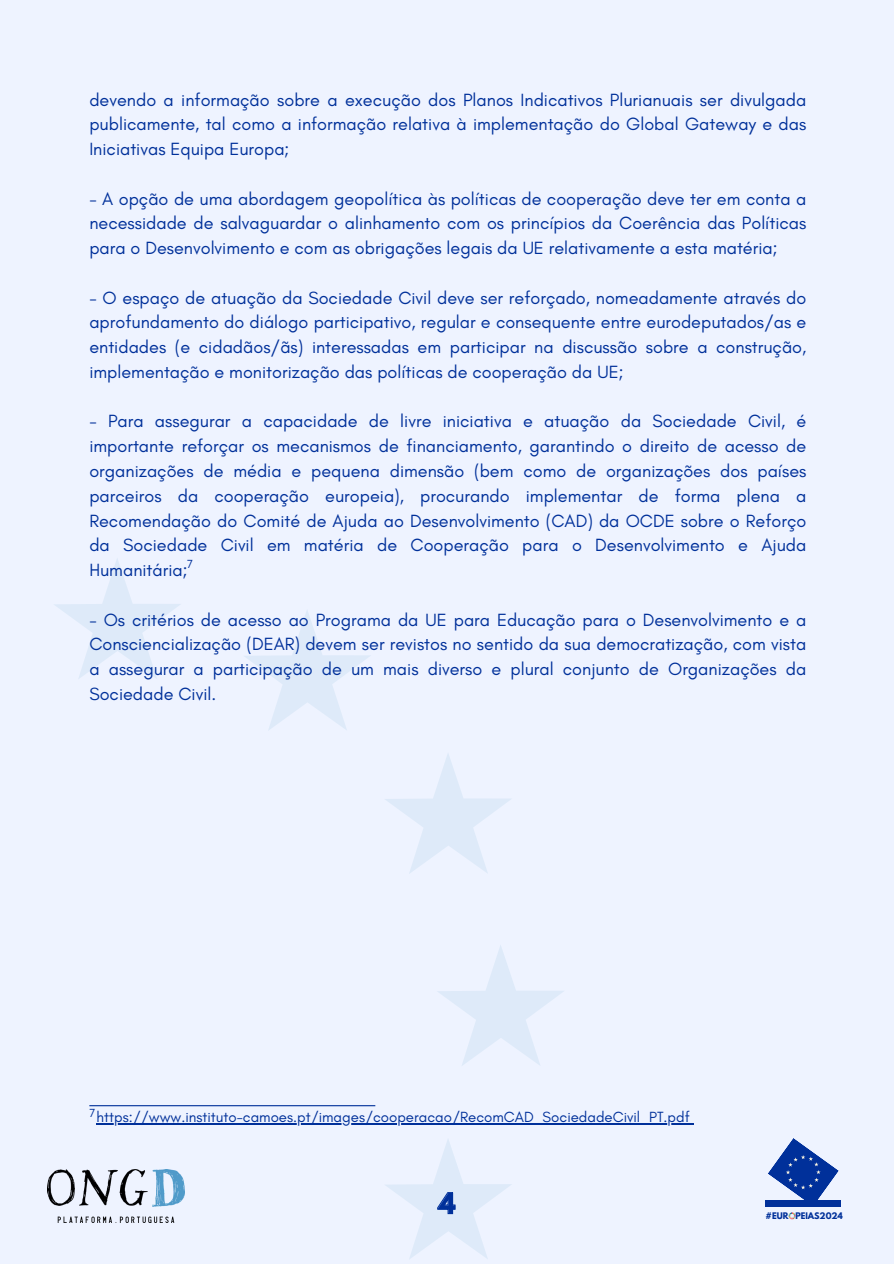
<style>
.page{position:relative;width:894px;height:1264px;background:#fff}
.page>*{position:absolute;margin:0;border:0;box-sizing:border-box;transform-origin:0 0}
.t1{font:700 25.5px "League Spartan";color:#00309a}
.t2{font:18px/24.8px "Glacial Indifference";color:#00309a;text-align:justify}
.t3{font:15px "Glacial Indifference";color:#00309a}
.t4{font:12px "Glacial Indifference";color:#00309a}
.t5{font:700 8.1px "League Spartan";color:#00309a}
</style>
<div class="page">
<div style="left:0;top:0;width:893px;height:1263px;background:#eef3ff"></div>
<div style="left:765px;top:1199px;width:75px;height:7px;background:#00309a"></div>
<svg style="left:767px;top:1138px;width:71px;height:62px"></svg>
<svg style="left:788px;top:1212px;width:7px;height:7px"></svg>
<svg style="left:54px;top:559px;width:126px;height:120px"></svg>
<svg style="left:244px;top:610px;width:126px;height:120px"></svg>
<svg style="left:385px;top:754px;width:126px;height:120px"></svg>
<svg style="left:438px;top:945px;width:126px;height:121px"></svg>
<svg style="left:386px;top:1140px;width:125px;height:119px"></svg>
<img style="left:47px;top:1169px;width:138px;height:53px">
<hr style="left:97px;top:1123px;width:592px;height:1px;background:#00309a">
<hr style="left:89px;top:1105px;width:286px;height:1px;background:#00309a">
<h1 class="t2" style="left:89px;top:87px;width:718px">devendo a informação sobre a execução dos Planos Indicativos Plurianuais ser divulgada publicamente, tal como a informação relativa à implementação do Global Gateway e das Iniciativas Equipa Europa;</h1>
<h1 class="t2" style="left:89px;top:186px;width:718px">- A opção de uma abordagem geopolítica às políticas de cooperação deve ter em conta a necessidade de salvaguardar o alinhamento com os princípios da Coerência das Políticas para o Desenvolvimento e com as obrigações legais da UE relativamente a esta matéria;</h1>
<h1 class="t2" style="left:89px;top:285px;width:718px">- O espaço de atuação da Sociedade Civil deve ser reforçado, nomeadamente através do aprofundamento do diálogo participativo, regular e consequente entre eurodeputados/as e entidades (e cidadãos/ãs) interessadas em participar na discussão sobre a construção, implementação e monitorização das políticas de cooperação da UE;</h1>
<h1 class="t2" style="left:89px;top:409px;width:718px">- Para assegurar a capacidade de livre iniciativa e atuação da Sociedade Civil, é importante reforçar os mecanismos de financiamento, garantindo o direito de acesso de organizações de média e pequena dimensão (bem como de organizações dos países parceiros da cooperação europeia), procurando implementar de forma plena a Recomendação do Comité de Ajuda ao Desenvolvimento (CAD) da OCDE sobre o Reforço da Sociedade Civil em matéria de Cooperação para o Desenvolvimento e Ajuda Humanitária;</h1>
<p class="t2" style="left:89px;top:607px;width:718px">- Os critérios de acesso ao Programa da UE para Educação para o Desenvolvimento e a Consciencialização (DEAR) devem ser revistos no sentido da sua democratização, com vista a assegurar a participação de um mais diverso e plural conjunto de Organizações da Sociedade Civil.</p>
<p class="t4" style="left:187px;top:557px;width:7px">7</p>
<p class="t4" style="left:89px;top:1105px;width:7px">7</p>
<p class="t3" style="left:97px;top:1107px;width:594px">https://www.instituto-camoes.pt/images/cooperacao/RecomCAD_SociedadeCivil_PT.pdf</p>
<h1 class="t1" style="left:438px;top:1191px;width:18px">4</h1>
<p class="t5" style="left:765px;top:1211px;width:79px">#EUR PEIAS2024</p>
</div>
